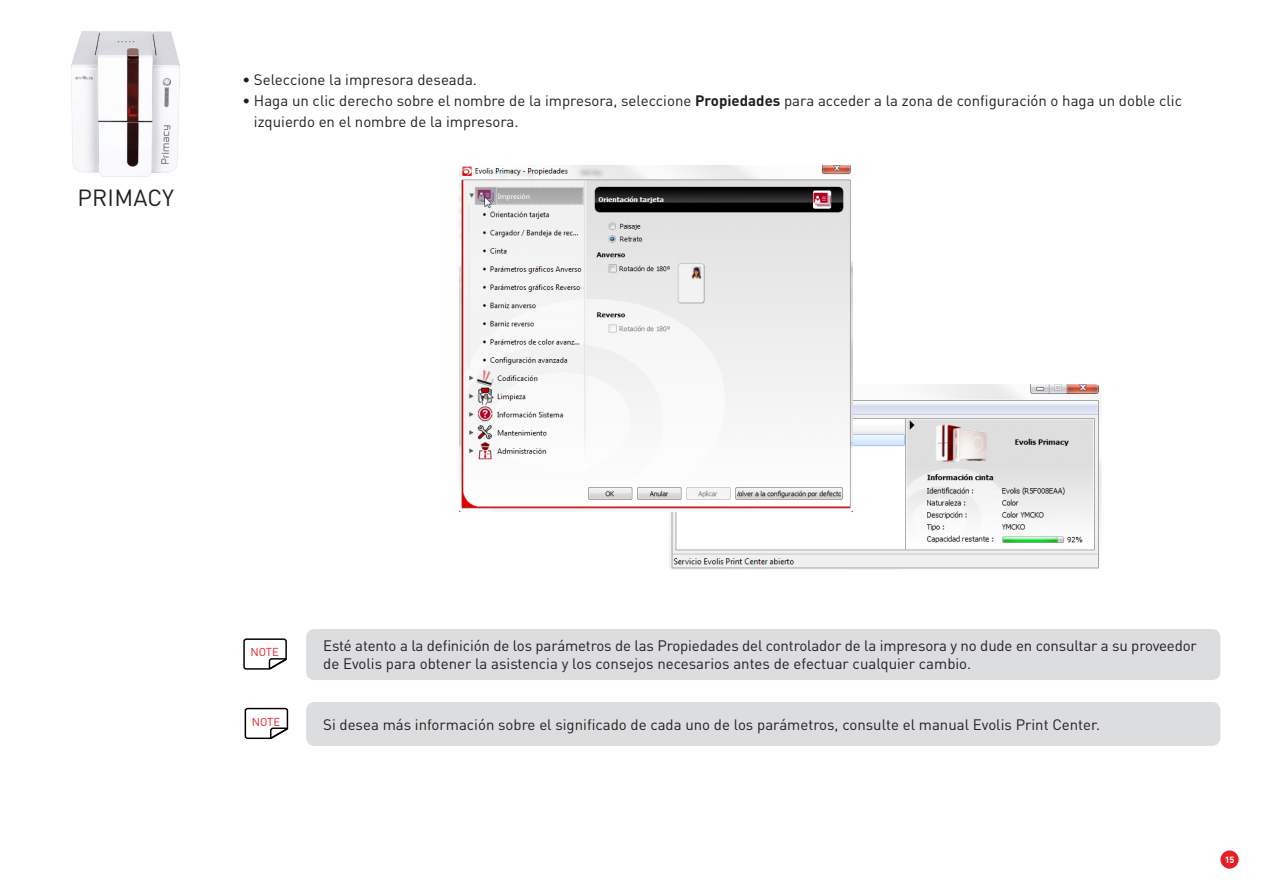
<style>
.page{position:relative;width:1263px;height:893px;background:#fff}
.page>*{position:absolute;margin:0;border:0;box-sizing:border-box;transform-origin:0 0}
.t1{font:23.1px "DINOT";letter-spacing:.01em;color:#231f20}
.t2{font:15px/18px "DINOT";color:#231f20}
.t3{font:11.4px "DINOT";color:#e42027}
.t4{font:700 9px "DINOT";color:#fff}
.s1{font-weight:700}
</style>
<div class="page">
<img style="left:71px;top:31px;width:109px;height:146px">
<div style="left:1220px;top:850px;width:19px;height:19px;background:#e41f25;border-radius:50%"></div>
<img style="left:669px;top:384px;width:432px;height:186px">
<div style="left:306px;top:702px;width:914px;height:44px;background:#dcdddf;border-radius:9px"></div>
<svg style="left:244px;top:707px;width:45px;height:33px"></svg>
<div style="left:306px;top:629px;width:914px;height:51px;background:#dcdddf;border-radius:9px"></div>
<svg style="left:243px;top:638px;width:44px;height:32px"></svg>
<img style="left:460px;top:166px;width:393px;height:345px">
<h1 class="t1" style="left:77px;top:183px;width:98px">PRIMACY</h1>
<p class="t2" style="left:242px;top:70px;width:236px">∙ Seleccione la impresora deseada.</p>
<p class="t2" style="left:242px;top:91px;width:941px">∙ Haga un clic derecho sobre el nombre de la impresora, seleccione <span class="s1">Propiedades</span> para acceder a la zona de configuración o haga un doble clic</p>
<p class="t2" style="left:254px;top:112px;width:266px">izquierdo en el nombre de la impresora.</p>
<p class="t3" style="left:250px;top:645px;width:30px">NOTE</p>
<p class="t2" style="left:323px;top:637px;width:875px">Esté atento a la definición de los parámetros de las Propiedades del controlador de la impresora y no dude en consultar a su proveedor de Evolis para obtener la asistencia y los consejos necesarios antes de efectuar cualquier cambio.</p>
<p class="t3" style="left:252px;top:714px;width:30px">NOTE</p>
<p class="t2" style="left:323px;top:715px;width:779px">Si desea más información sobre el significado de cada uno de los parámetros, consulte el manual Evolis Print Center.</p>
<p class="t4" style="left:1225px;top:854px;width:11px">15</p>
</div>
